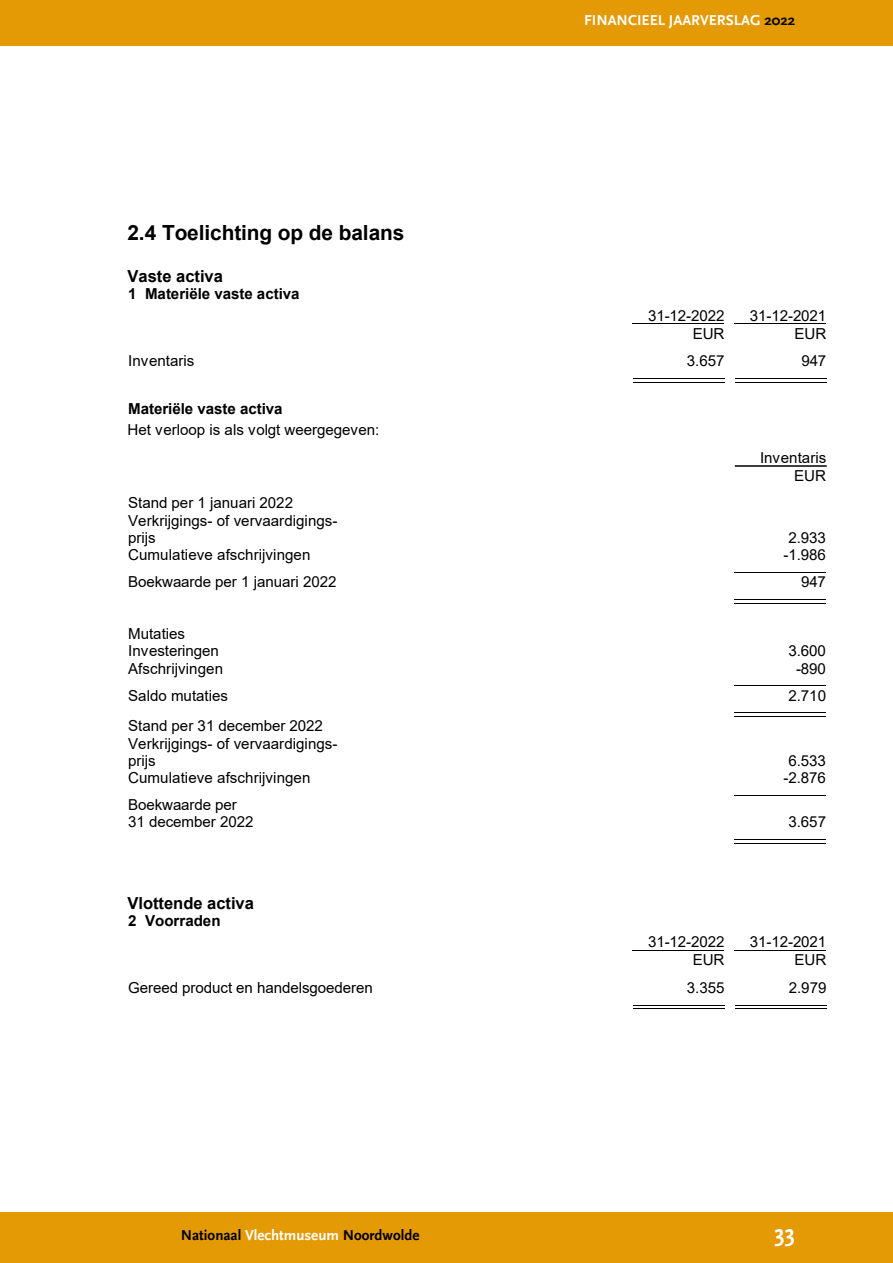
<style>
.page{position:relative;width:893px;height:1263px;background:#fff}
.page>*{position:absolute;margin:0;border:0;box-sizing:border-box;transform-origin:0 0}
.t1{font:700 24px "Scala Sans";color:#fff}
.t2{font:700 20.85px "Arial";letter-spacing:-.005em;color:#000}
.t3{font:700 16.5px "Arial";color:#000}
.t4{font:15.15px/17.2px "Arial";color:#000}
.t5{font:700 15.15px "Arial";letter-spacing:-.005em;color:#000}
.t6{font:700 15px "Scala Sans";color:#000}
.t7{font:700 15px "Scala Sans";color:#fff}
.s1{color:#000}
.s2{color:#fff}
</style>
<div class="page">
<div style="left:0;top:0;width:893px;height:46px;background:#e49a04"></div>
<div style="left:0;top:1212px;width:893px;height:51px;background:#e49a04"></div>
<hr style="left:633px;top:323px;width:91px;height:1px;background:#000">
<hr style="left:734px;top:323px;width:92px;height:1px;background:#000">
<hr style="left:633px;top:378px;width:91px;height:1px;background:#000">
<hr style="left:633px;top:382px;width:91px;height:1px;background:#000">
<hr style="left:735px;top:378px;width:91px;height:1px;background:#000">
<hr style="left:735px;top:382px;width:91px;height:1px;background:#000">
<hr style="left:735px;top:466px;width:92px;height:1px;background:#000">
<hr style="left:735px;top:572px;width:91px;height:1px;background:#000">
<hr style="left:735px;top:599px;width:91px;height:1px;background:#000">
<hr style="left:735px;top:603px;width:91px;height:1px;background:#000">
<hr style="left:735px;top:686px;width:91px;height:1px;background:#000">
<hr style="left:735px;top:713px;width:91px;height:1px;background:#000">
<hr style="left:735px;top:716px;width:91px;height:1px;background:#000">
<hr style="left:735px;top:795px;width:91px;height:1px;background:#000">
<hr style="left:735px;top:839px;width:91px;height:1px;background:#000">
<hr style="left:735px;top:843px;width:91px;height:1px;background:#000">
<hr style="left:633px;top:950px;width:91px;height:1px;background:#000">
<hr style="left:734px;top:950px;width:92px;height:1px;background:#000">
<hr style="left:633px;top:1005px;width:91px;height:1px;background:#000">
<hr style="left:633px;top:1008px;width:91px;height:1px;background:#000">
<hr style="left:735px;top:1005px;width:91px;height:1px;background:#000">
<hr style="left:735px;top:1008px;width:91px;height:1px;background:#000">
<h2 class="t2" style="left:127px;top:218px;width:278px">2.4 Toelichting op de balans</h2>
<p class="t3" style="left:127px;top:264px;width:97px">Vaste activa</p>
<p class="t5" style="left:128px;top:283px;width:173px">1 Materiële vaste activa</p>
<p class="t7" style="left:584px;top:12px;width:213px">FINANCIEEL JAARVERSLAG <span class="s1">2022</span></p>
<p class="t4" style="left:648px;top:306px;width:78px">31-12-2022</p>
<p class="t4" style="left:750px;top:306px;width:78px">31-12-2021</p>
<p class="t4" style="left:693px;top:324px;width:33px">EUR</p>
<p class="t4" style="left:795px;top:324px;width:33px">EUR</p>
<p class="t4" style="left:128px;top:352px;width:68px">Inventaris</p>
<p class="t4" style="left:687px;top:352px;width:39px">3.657</p>
<p class="t4" style="left:801px;top:352px;width:26px">947</p>
<p class="t5" style="left:128px;top:398px;width:156px">Materiële vaste activa</p>
<p class="t4" style="left:127px;top:421px;width:253px">Het verloop is als volgt weergegeven:</p>
<p class="t4" style="left:760px;top:449px;width:68px;line-height:17.7px;text-align:right">Inventaris<br>EUR</p>
<p class="t4" style="left:128px;top:494px;width:211px">Stand per 1 januari 2022<br>Verkrijgings- of vervaardigings&shy;prijs</p>
<p class="t4" style="left:788px;top:529px;width:39px">2.933</p>
<p class="t4" style="left:128px;top:546px;width:184px">Cumulatieve afschrijvingen</p>
<p class="t4" style="left:783px;top:546px;width:44px">-1.986</p>
<p class="t4" style="left:128px;top:573px;width:210px">Boekwaarde per 1 januari 2022</p>
<p class="t4" style="left:801px;top:573px;width:26px">947</p>
<p class="t4" style="left:128px;top:625px;width:92px">Mutaties<br>Investeringen</p>
<p class="t4" style="left:788px;top:642px;width:39px">3.600</p>
<p class="t4" style="left:128px;top:660px;width:96px">Afschrijvingen</p>
<p class="t4" style="left:796px;top:660px;width:31px">-890</p>
<p class="t4" style="left:128px;top:687px;width:102px">Saldo mutaties</p>
<p class="t4" style="left:788px;top:687px;width:39px">2.710</p>
<p class="t4" style="left:128px;top:717px;width:211px">Stand per 31 december 2022<br>Verkrijgings- of vervaardigings&shy;prijs</p>
<p class="t4" style="left:788px;top:752px;width:39px">6.533</p>
<p class="t4" style="left:128px;top:769px;width:184px">Cumulatieve afschrijvingen</p>
<p class="t4" style="left:783px;top:769px;width:44px">-2.876</p>
<p class="t4" style="left:128px;top:796px;width:127px">Boekwaarde per<br>31 december 2022</p>
<p class="t4" style="left:788px;top:813px;width:39px">3.657</p>
<p class="t3" style="left:127px;top:891px;width:128px">Vlottende activa</p>
<p class="t5" style="left:128px;top:910px;width:94px">2 Voorraden</p>
<p class="t4" style="left:648px;top:933px;width:78px">31-12-2022</p>
<p class="t4" style="left:750px;top:933px;width:78px">31-12-2021</p>
<p class="t4" style="left:693px;top:951px;width:33px">EUR</p>
<p class="t4" style="left:795px;top:951px;width:33px">EUR</p>
<p class="t4" style="left:128px;top:979px;width:246px">Gereed product en handelsgoederen</p>
<p class="t4" style="left:687px;top:979px;width:39px">3.355</p>
<p class="t4" style="left:789px;top:979px;width:39px">2.979</p>
<p class="t6" style="left:181px;top:1227px;width:240px">Nationaal <span class="s2">Vlechtmuseum</span> Noordwolde</p>
<h1 class="t1" style="left:774px;top:1220px;width:22px">33</h1>
</div>
